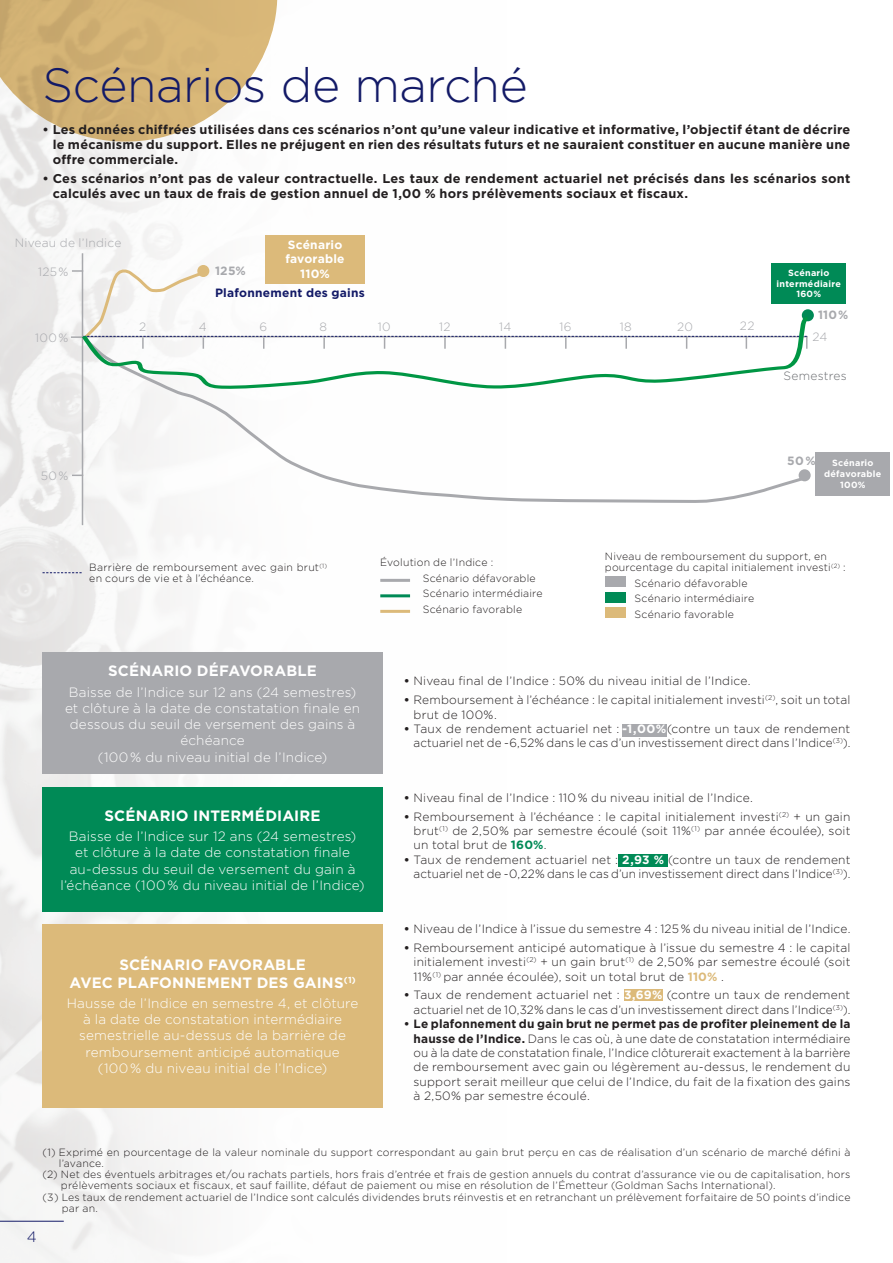
<style>
.page{position:relative;width:893px;height:1263px;background:#fff}
.page>*{position:absolute;margin:0;border:0;box-sizing:border-box;transform-origin:0 0}
.t1{font:300 48px "Gotham";letter-spacing:-.015em;color:#131a67}
.t2{font:700 15px/18px "Gotham";letter-spacing:.01em;color:#fff;text-align:center}
.t3{font:300 15px "Gotham";color:#131a67}
.t4{font:300 13.5px/16.2px "Gotham";letter-spacing:.01em;color:#fff;text-align:center}
.t5{font:700 12.75px/15px "Gotham";letter-spacing:.02em;color:#231f20;text-align:justify}
.Style_de_paragraphe{font:300 12px/14.4px "Gotham";letter-spacing:.01em;color:#231f20;text-align:right}
.t6{font:300 12px "Gotham";letter-spacing:.02em;color:#a8a9ad}
.t7{font:700 12px/14.4px "Gotham";letter-spacing:.02em;color:#fff;text-align:center}
.t8{font:700 12px "Gotham";letter-spacing:.02em;color:#131a67}
.t9{font:700 12px "Gotham";letter-spacing:.015em;color:#a8a9ad}
.t10{font:300 12px "Gotham";letter-spacing:.02em;color:#6c6e72}
.t11{font:300 10.5px/11.2px "Gotham";letter-spacing:.02em;color:#231f20}
.t12{font:700 9px/10.8px "Gotham";letter-spacing:.03em;color:#fff;text-align:center}
.s1{font-weight:700}
.s2{font-weight:700;color:#fff}
.s3{font-weight:700;color:#008a56}
.s4{font-weight:700;color:#dcba7a}
</style>
<div class="page">
<img style="left:0;top:0;width:411px;height:1263px">
<hr style="left:0;top:1221px;width:64px;height:1px;background:#131a67">
<svg style="left:0;top:0;width:277px;height:142px;background:#d9be8c"></svg>
<div style="left:618px;top:854px;width:49px;height:12px;background:#008a56"></div>
<div style="left:624px;top:989px;width:38px;height:12px;background:#dcba7a"></div>
<svg style="left:43px;top:572px;width:39px;height:1px"></svg>
<div style="left:43px;top:924px;width:340px;height:183px;background:#dcba7a"></div>
<div style="left:43px;top:787px;width:340px;height:125px;background:#008a56"></div>
<div style="left:265px;top:235px;width:100px;height:48px;background:#dcba7a"></div>
<div style="left:816px;top:452px;width:74px;height:43px;background:#a8a9ad"></div>
<hr style="left:82px;top:253px;width:1px;height:272px;background:#a8a9ad">
<svg style="left:81px;top:349px;width:730px;height:155px"></svg>
<div style="left:799px;top:469px;width:12px;height:12px;background:#a8a9ad;border-radius:50%"></div>
<div style="left:771px;top:263px;width:75px;height:40px;background:#008a56"></div>
<div style="left:802px;top:309px;width:12px;height:12px;background:#008a56;border-radius:50%"></div>
<svg style="left:71px;top:266px;width:736px;height:83px"></svg>
<svg style="left:82px;top:316px;width:730px;height:76px"></svg>
<div style="left:43px;top:652px;width:340px;height:122px;background:#a8a9ad"></div>
<div style="left:622px;top:724px;width:44px;height:12px;background:#a8a9ad"></div>
<hr style="left:380px;top:579px;width:30px;height:3px;background:#a8a9ad">
<hr style="left:380px;top:594px;width:30px;height:3px;background:#008a56">
<hr style="left:380px;top:610px;width:30px;height:3px;background:#dcba7a">
<div style="left:605px;top:577px;width:21px;height:10px;background:#a8a9ad"></div>
<div style="left:605px;top:592px;width:21px;height:10px;background:#008a56"></div>
<div style="left:605px;top:608px;width:21px;height:10px;background:#dcba7a"></div>
<p class="t1" style="left:43px;top:55px;width:487px">Scénarios de marché</p>
<p class="t5" style="left:53px;top:122px;width:799px;text-indent:-10px">• Les données chiffrées utilisées dans ces scénarios n’ont qu’une valeur indicative et informative, l’objectif étant de décrire le mécanisme du support. Elles ne préjugent en rien des résultats futurs et ne sauraient constituer en aucune manière une offre commerciale.</p>
<p class="t5" style="left:53px;top:171px;width:799px;text-indent:-10px">• Ces scénarios n’ont pas de valeur contractuelle. Les taux de rendement actuariel net précisés dans les scénarios sont calculés avec un taux de frais de gestion annuel de 1,00 % hors prélèvements sociaux et fiscaux.</p>
<p class="t6" style="left:15px;top:235px;width:108px">Niveau de l’Indice</p>
<p class="t6" style="left:38px;top:264px;width:32px">125 %</p>
<p class="t9" style="left:215px;top:264px;width:32px">125%</p>
<p class="t7" style="left:285px;top:237px;width:61px">Scénario favorable<br>110%</p>
<p class="t8" style="left:215px;top:286px;width:151px">Plafonnement des gains</p>
<p class="t12" style="left:776px;top:267px;width:66px">Scénario intermédiaire<br>160%</p>
<p class="t9" style="left:818px;top:308px;width:32px">110%</p>
<p class="t6" style="left:35px;top:330px;width:35px">100 %</p>
<p class="t6" style="left:139px;top:319px;width:9px">2</p>
<p class="t6" style="left:199px;top:319px;width:9px">4</p>
<p class="t6" style="left:259px;top:319px;width:9px">6</p>
<p class="t6" style="left:319px;top:319px;width:9px">8</p>
<p class="t6" style="left:378px;top:319px;width:14px">10</p>
<p class="t6" style="left:439px;top:319px;width:13px">12</p>
<p class="t6" style="left:499px;top:319px;width:14px">14</p>
<p class="t6" style="left:559px;top:319px;width:14px">16</p>
<p class="t6" style="left:620px;top:319px;width:13px">18</p>
<p class="t6" style="left:677px;top:319px;width:17px">20</p>
<p class="t6" style="left:740px;top:318px;width:16px">22</p>
<p class="t6" style="left:813px;top:329px;width:16px">24</p>
<p class="t10" style="left:784px;top:368px;width:65px">Semestres</p>
<p class="t6" style="left:41px;top:468px;width:29px">50 %</p>
<p class="t9" style="left:787px;top:454px;width:30px">50%</p>
<p class="t12" style="left:824px;top:457px;width:59px">Scénario défavorable<br>100%</p>
<p class="t11" style="left:89px;top:562px;width:239px">Barrière de remboursement avec gain brut<sup>(1) </sup>en cours de vie et à l’échéance.</p>
<p class="t11" style="left:380px;top:557px;width:114px">Évolution de l’Indice :</p>
<p class="t11" style="left:423px;top:572px;width:114px">Scénario défavorable</p>
<p class="t11" style="left:423px;top:588px;width:121px">Scénario intermédiaire</p>
<p class="t11" style="left:423px;top:603px;width:101px">Scénario favorable</p>
<p class="t11" style="left:605px;top:551px;width:242px">Niveau de remboursement du support, en pourcentage du capital initialement investi<sup>(2)</sup> :</p>
<p class="t11" style="left:635px;top:577px;width:114px">Scénario défavorable</p>
<p class="t11" style="left:635px;top:593px;width:121px">Scénario intermédiaire</p>
<p class="t11" style="left:635px;top:608px;width:101px">Scénario favorable</p>
<p class="t2" style="left:108px;top:661px;width:210px">SCÉNARIO DÉFAVORABLE</p>
<p class="t4" style="left:65px;top:683px;width:297px">Baisse de l’Indice sur 12 ans (24 semestres) et clôture à la date de constatation finale en dessous du seuil de versement des gains à échéance<br>(100 % du niveau initial de l’Indice)</p>
<p class="t2" style="left:105px;top:806px;width:218px">SCÉNARIO INTERMÉDIAIRE</p>
<p class="t4" style="left:61px;top:828px;width:306px">Baisse de l’Indice sur 12 ans (24 semestres)<br>et clôture à la date de constatation finale au-dessus du seuil de versement du gain à l’échéance (100 % du niveau initial de l’Indice)</p>
<p class="t2" style="left:69px;top:955px;width:288px">SCÉNARIO FAVORABLE<br>AVEC PLAFONNEMENT DES GAINS<sup>(1)</sup></p>
<p class="t4" style="left:67px;top:995px;width:293px">Hausse de l’Indice en semestre 4, et clôture à la date de constatation intermédiaire semestrielle au-dessus de la barrière de remboursement anticipé automatique<br>(100 % du niveau initial de l’Indice)</p>
<p class="Style_de_paragraphe" style="left:404px;top:674px;width:348px"><span class="s1">•</span> Niveau final de l’Indice : 50% du niveau initial de l’Indice.</p>
<p class="Style_de_paragraphe" style="left:414px;top:692px;width:438px;text-align:left;text-indent:-10px"><span class="s1">•</span> Remboursement à l’échéance : le capital initialement investi<sup>(2)</sup>, soit un total brut de 100%.</p>
<p class="Style_de_paragraphe" style="left:404px;top:721px;width:448px"><span class="s1">•</span> Taux de rendement actuariel net : <span class="s2">-1,00%</span>(contre un taux de rendement actuariel net de -6,52% dans le cas d’un investissement direct dans l’Indice<sup>(3)</sup>).</p>
<p class="Style_de_paragraphe" style="left:404px;top:790px;width:350px"><span class="s1">•</span> Niveau final de l’Indice : 110 % du niveau initial de l’Indice.</p>
<p class="Style_de_paragraphe" style="left:414px;top:809px;width:438px;text-align:justify;text-indent:-10px"><span class="s1">•</span> Remboursement à l’échéance : le capital initialement investi<sup>(2)</sup> + un gain brut<sup>(1)</sup> de 2,50% par semestre écoulé (soit 11%<sup>(1)</sup> par année écoulée), soit un total brut de <span class="s3">160%</span>.</p>
<p class="Style_de_paragraphe" style="left:404px;top:852px;width:448px"><span class="s1">•</span> Taux de rendement actuariel net : <span class="s2">2,93 %</span> (contre un taux de rendement actuariel net de -0,22% dans le cas d’un investissement direct dans l’Indice<sup>(3)</sup>).</p>
<p class="Style_de_paragraphe" style="left:404px;top:921px;width:448px"><span class="s1">•</span> Niveau de l’Indice à l’issue du semestre 4 : 125 % du niveau initial de l’Indice.</p>
<p class="Style_de_paragraphe" style="left:414px;top:940px;width:438px;text-align:justify;text-indent:-10px"><span class="s1">•</span> Remboursement anticipé automatique à l’issue du semestre 4 : le capital initialement investi<sup>(2)</sup> + un gain brut<sup>(1)</sup> de 2,50% par semestre écoulé (soit 11%<sup>(1)</sup> par année écoulée), soit un total brut de <span class="s4">110%</span> .</p>
<p class="Style_de_paragraphe" style="left:404px;top:988px;width:448px"><span class="s1">•</span> Taux de rendement actuariel net : <span class="s2">3,69%</span> (contre un taux de rendement actuariel net de 10,32% dans le cas d’un investissement direct dans l’Indice<sup>(3)</sup>).</p>
<p class="Style_de_paragraphe" style="left:414px;top:1016px;width:438px;text-align:justify;text-indent:-10px"><span class="s1">• Le plafonnement du gain brut ne permet pas de profiter pleinement de la hausse de l’Indice.</span> Dans le cas où, à une date de constatation intermédiaire ou à la date de constatation finale, l’Indice clôturerait exactement à la barrière de remboursement avec gain ou légèrement au-dessus, le rendement du support serait meilleur que celui de l’Indice, du fait de la fixation des gains à 2,50% par semestre écoulé.</p>
<p class="t11" style="left:59px;top:1146px;width:793px;text-indent:-16px">(1) Exprimé en pourcentage de la valeur nominale du support correspondant au gain brut perçu en cas de réalisation d’un scénario de marché défini à l’avance.</p>
<p class="t11" style="left:61px;top:1168px;width:791px;text-indent:-18px">(2) Net des éventuels arbitrages et/ou rachats partiels, hors frais d’entrée et frais de gestion annuels du contrat d’assurance vie ou de capitalisation, hors prélèvements sociaux et fiscaux, et sauf faillite, défaut de paiement ou mise en résolution de l’Émetteur (Goldman Sachs International).</p>
<p class="t11" style="left:62px;top:1191px;width:790px;text-indent:-19px">(3) Les taux de rendement actuariel de l’Indice sont calculés dividendes bruts réinvestis et en retranchant un prélèvement forfaitaire de 50 points d’indice par an.</p>
<p class="t3" style="left:27px;top:1227px;width:11px">4</p>
</div>
